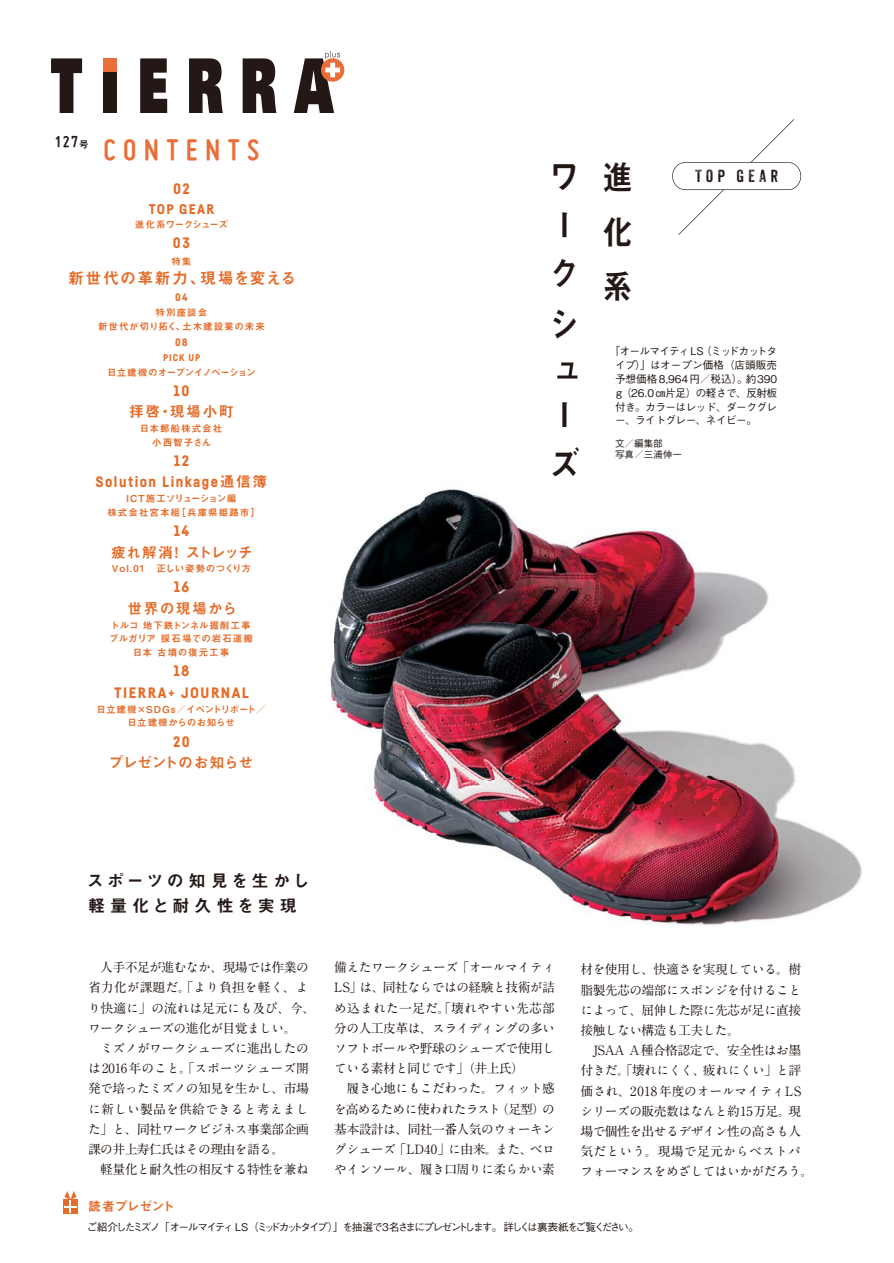
<style>
.page{position:relative;width:894px;height:1263px;background:#fff}
.page>*{position:absolute;margin:0;border:0;box-sizing:border-box;transform-origin:0 0}
.t1{font:34.05px/54.4px "Midashi Go Pro MB31";color:#231815;text-align:justify;scale:.9 1}
.t2{font:700 31.95px "Miso";letter-spacing:.23em;color:#ea6e37}
.t3{font:16.95px/25.5px "Midashi Go Pro MB31";letter-spacing:.205em;color:#231815}
.t4{font:16.95px "Anodyne";letter-spacing:.23em;color:#231815}
.t5{font:700 16.95px "Miso";color:#231815}
.t6{font:15.9px "Midashi Go Pro MB31";letter-spacing:.07em;color:#e46c2a}
.t7{font:900 14.85px/21.3px "Fabrikat";letter-spacing:.1em;color:#e46c2a;text-align:center}
.t8{font:14.85px "Midashi Go Pro MB31";letter-spacing:-.08em;color:#e46c2a}
.t9{font:14.85px "Midashi Go Pro MB31";letter-spacing:-.02em;color:#e46c2a}
.t10{font:14.85px "Midashi Go Pro MB31";letter-spacing:.035em;color:#e46c2a}
.t11{font:14.85px "Midashi Go Pro MB31";letter-spacing:.07em;color:#e46c2a}
.t12{font:900 13.8px "Fabrikat";letter-spacing:.1em;color:#e46c2a}
.t13{font:700 12.75px/20.2px "A1 Mincho Std";letter-spacing:-.04em;color:#231815}
.t14{font:12.75px "Midashi Go Pro MB31";letter-spacing:-.025em;color:#e46c2a}
.t15{font:500 10.65px/13.8px "Gothic BBB Pro";letter-spacing:-.065em;color:#231815;text-align:justify}
.t16{font:500 10.65px "Gothic BBB Pro";letter-spacing:-.185em;color:#231815}
.t17{font:900 10.65px "Fabrikat";color:#e46c2a}
.t18{font:9.6px/13.8px "Midashi Go Pro MB31";letter-spacing:.1em;color:#e46c2a;text-align:center}
.t19{font:9.6px/13.8px "Midashi Go Pro MB31";letter-spacing:.07em;color:#e46c2a;text-align:center}
.t20{font:9.6px/13.8px "Midashi Go Pro MB31";letter-spacing:.015em;color:#e46c2a;text-align:center}
.t21{font:9.6px "Midashi Go Pro MB31";letter-spacing:-.05em;color:#e46c2a}
.t22{font:500 9.6px/11.7px "Gothic BBB Pro";color:#231815}
.t23{font:9.6px "Midashi Go Pro MB31";letter-spacing:-.06em;color:#e46c2a}
.t24{font:900 9.6px "Fabrikat";letter-spacing:.1em;color:#e46c2a}
.s1{font-family:"Midashi Go Pro MB31";font-weight:400;font-size:9.6px}
.s2{font-family:"Midashi Go Pro MB31";font-weight:400}
</style>
<div class="page">
<img style="left:330px;top:489px;width:532px;height:436px">
<svg style="left:51px;top:58px;width:31px;height:55px"></svg>
<div style="left:104px;top:58px;width:13px;height:55px;background:#231815"></div>
<div style="left:104px;top:58px;width:13px;height:14px;background:#e96e37"></div>
<svg style="left:140px;top:58px;width:27px;height:55px"></svg>
<svg style="left:189px;top:58px;width:34px;height:55px;background:#483f3c"></svg>
<svg style="left:243px;top:58px;width:33px;height:55px;background:#453b39"></svg>
<div style="left:321px;top:58px;width:23px;height:24px;background:#e96e37;border-radius:50%"></div>
<svg style="left:294px;top:51px;width:46px;height:62px"></svg>
<svg style="left:562px;top:212px;width:5px;height:25px"></svg>
<svg style="left:557px;top:362px;width:20px;height:17px"></svg>
<svg style="left:562px;top:402px;width:5px;height:25px"></svg>
<svg style="left:672px;top:119px;width:129px;height:116px"></svg>
<div style="left:63px;top:1199px;width:15px;height:15px;background:#e36c2a"></div>
<svg style="left:64px;top:1191px;width:13px;height:22px"></svg>
<h3 class="t5" style="left:55px;top:132px;width:35px">127<span class="s1">号</span></h3>
<h2 class="t2" style="left:104px;top:132px;width:157px">CONTENTS</h2>
<p class="t7" style="left:173px;top:178px;width:18px">02</p>
<p class="t12" style="left:149px;top:201px;width:67px">TOP GEAR</p>
<p class="t23" style="left:135px;top:216px;width:95px">進化系ワークシューズ</p>
<p class="t7" style="left:173px;top:232px;width:18px">03</p>
<p class="t19" style="left:171px;top:253px;width:22px">特集</p>
<p class="t6" style="left:68px;top:266px;width:230px">新世代の革新力、現場を変える</p>
<p class="t17" style="left:175px;top:290px;width:14px">04</p>
<p class="t18" style="left:98px;top:304px;width:168px">特別座談会<br>新世代が切り拓く、土木建設業の未来</p>
<p class="t17" style="left:175px;top:336px;width:14px">08</p>
<p class="t24" style="left:163px;top:352px;width:39px">PICK UP</p>
<p class="t21" style="left:107px;top:364px;width:150px">日立建機のオープンイノベーション</p>
<p class="t7" style="left:174px;top:380px;width:17px">10</p>
<p class="t10" style="left:129px;top:400px;width:106px">拝啓・現場小町</p>
<p class="t18" style="left:140px;top:420px;width:84px">日本郵船株式会社小西智子さん</p>
<p class="t7" style="left:95px;top:450px;width:173px">12<br>Solution Linkage<span class="s2">通信簿</span></p>
<p class="t18" style="left:107px;top:490px;width:154px">ICT施工ソリューション編<br>株式会社宮本組［兵庫県姫路市］</p>
<p class="t7" style="left:174px;top:520px;width:17px">14</p>
<p class="t8" style="left:111px;top:540px;width:143px">疲れ解消！ストレッチ</p>
<p class="t19" style="left:112px;top:560px;width:140px">Vol.01　正しい姿勢のつくり方</p>
<p class="t7" style="left:174px;top:576px;width:17px">16</p>
<p class="t11" style="left:127px;top:596px;width:111px">世界の現場から</p>
<p class="t19" style="left:109px;top:617px;width:145px">トルコ 地下鉄トンネル掘削工事ブルガリア 採石場での岩石運搬日本 古墳の復元工事</p>
<p class="t7" style="left:114px;top:660px;width:136px">18<br>TIERRA+ JOURNAL</p>
<p class="t20" style="left:96px;top:701px;width:171px">日立建機×SDGs／イベントリポート／日立建機からのお知らせ</p>
<p class="t7" style="left:173px;top:730px;width:18px">20</p>
<p class="t9" style="left:109px;top:751px;width:146px">プレゼントのお知らせ</p>
<h3 class="t3" style="left:87px;top:865px;width:224px">スポーツの知見を生かし軽量化と耐久性を実現</h3>
<h1 class="t1" style="left:549px;top:145px;width:36px">ワ</h1>
<h1 class="t1" style="left:549px;top:244px;width:36px;line-height:50.7px">クシ</h1>
<h1 class="t1" style="left:549px;top:433px;width:36px">ズ</h1>
<h1 class="t1" style="left:602px;top:146px;width:36px">進化系</h1>
<h3 class="t4" style="left:695px;top:166px;width:85px">TOP GEAR</h3>
<p class="t15" style="left:615px;top:343px;width:164px;text-indent:-5px">「オールマイティ LS（ミッドカットタイプ）」はオープン価格（店頭販売予想価格8,964円／税込）。約390 g（26.0 ㎝片足）の軽さで、反射板付き。カラーはレッド、ダークグレー、ライトグレー、ネイビー。</p>
<p class="t22" style="left:615px;top:436px;width:68px">文／編集部<br>写真／三浦伸一</p>
<p class="t13" style="left:88px;top:955px;width:229px">　人手不足が進むなか、現場では作業の省力化が課題だ。「より負担を軽く、より快適に」の流れは足元にも及び、今、ワークシューズの進化が目覚ましい。<br>　ミズノがワークシューズに進出したのは2016年のこと。「スポーツシューズ開発で培ったミズノの知見を生かし、市場に新しい製品を供給できると考えました」と、同社ワークビジネス事業部企画課の井上寿仁氏はその理由を語る。<br>　軽量化と耐久性の相反する特性を兼ね</p>
<p class="t13" style="left:580px;top:958px;width:222px;text-align:justify">材を使用し、快適さを実現している。樹脂製先芯の端部にスポンジを付けることによって、屈伸した際に先芯が足に直接接触しない構造も工夫した。</p>
<p class="t13" style="left:334px;top:956px;width:222px">備えたワークシューズ「オールマイティ<br>LS」は、同社ならではの経験と技術が詰め込まれた一足だ。「壊れやすい先芯部分の人工皮革は、スライディングの多いソフトボールや野球のシューズで使用している素材と同じです」（井上氏）<br>　履き心地にもこだわった。フィット感を高めるために使われたラスト（足型）の基本設計は、同社一番人気のウォーキングシューズ「LD40」に由来。また、ベロやインソール、履き口周りに柔らかい素</p>
<p class="t13" style="left:580px;top:1038px;width:234px;text-indent:12px">JSAA A種合格認定で、安全性はお墨付きだ。「壊れにくく、疲れにくい」と評価され、2018年度のオールマイティLSシリーズの販売数はなんと約15万足。現場で個性を出せるデザイン性の高さも人気だという。現場で足元からベストパフォーマンスをめざしてはいかがだろう。</p>
<p class="t14" style="left:88px;top:1196px;width:88px">読者プレゼント</p>
<p class="t16" style="left:87px;top:1218px;width:554px">ご紹介したミズノ「オールマイティ LS（ミッドカットタイプ）」を抽選で３名さまにプレゼントします。詳しくは裏表紙をご覧ください。</p>
</div>
